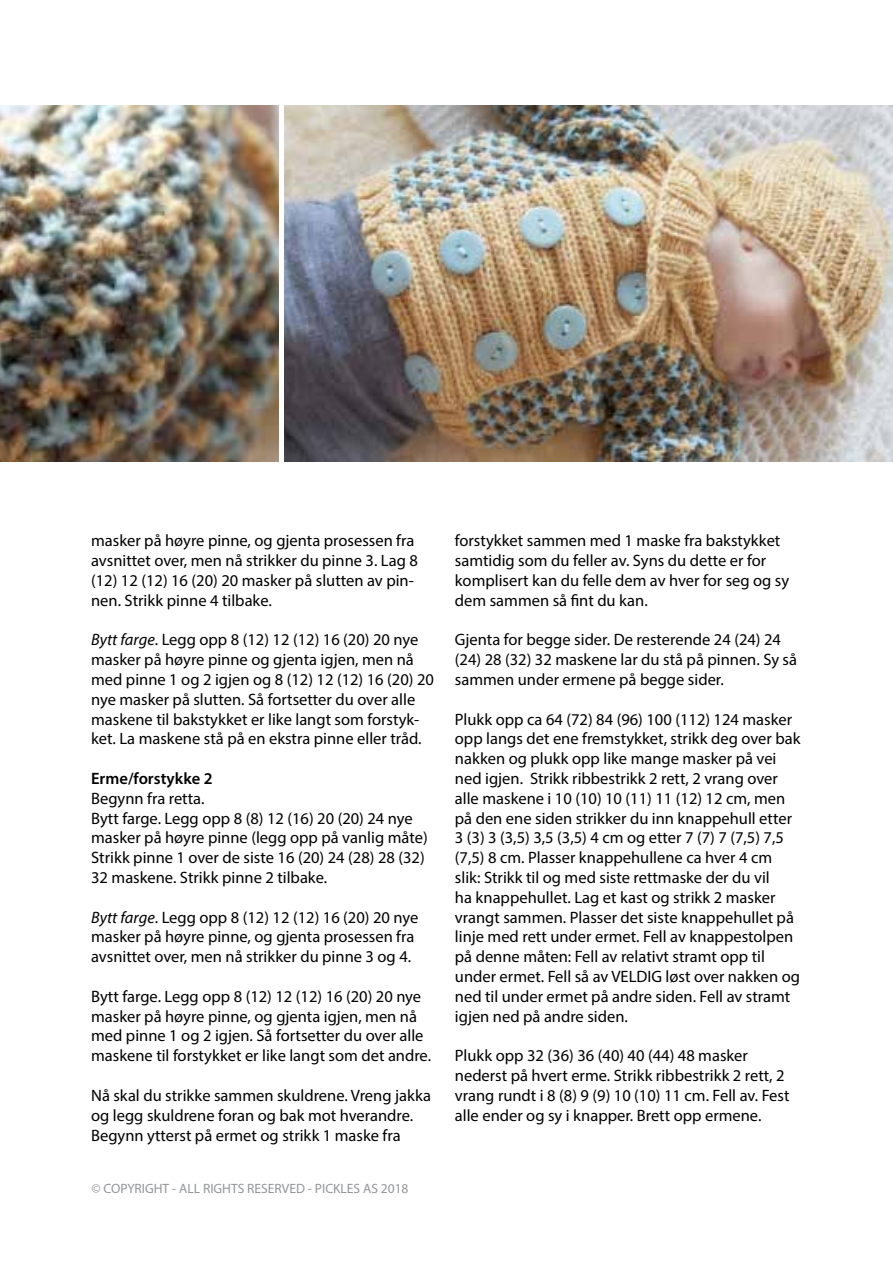
<style>
.page{position:relative;width:893px;height:1263px;background:#fff}
.page>*{position:absolute;margin:0;border:0;box-sizing:border-box;transform-origin:0 0}
.t1{font:16.5px/19.8px "Myriad Pro";color:#000}
.t2{font:600 16.5px "Myriad Pro";color:#000}
.t3{font:13.5px "Myriad Pro";color:#939598}
.s1{font-style:italic}
</style>
<div class="page">
<img style="left:285px;top:105px;width:608px;height:356px">
<img style="left:0;top:105px;width:279px;height:356px">
<p class="t1" style="left:91px;top:531px;width:328px">masker på høyre pinne, og gjenta prosessen fra avsnittet over, men nå strikker du pinne 3. Lag 8 (12) 12 (12) 16 (20) 20 masker på slutten av pin&shy;nen. Strikk pinne 4 tilbake.</p>
<p class="t1" style="left:91px;top:630px;width:344px"><span class="s1">Bytt farge</span>. Legg opp 8 (12) 12 (12) 16 (20) 20 nye masker på høyre pinne og gjenta igjen, men nå med pinne 1 og 2 igjen og 8 (12) 12 (12) 16 (20) 20 nye masker på slutten. Så fortsetter du over alle maskene til bakstykket er like langt som forstyk&shy;ket. La maskene stå på en ekstra pinne eller tråd.</p>
<p class="t2" style="left:91px;top:768px;width:123px">Erme/forstykke 2</p>
<p class="t1" style="left:91px;top:788px;width:338px">Begynn fra retta.<br>Bytt farge. Legg opp 8 (8) 12 (16) 20 (20) 24 nye masker på høyre pinne (legg opp på vanlig måte)<br>Strikk pinne 1 over de siste 16 (20) 24 (28) 28 (32)<br>32 maskene. Strikk pinne 2 tilbake.</p>
<p class="t1" style="left:91px;top:907px;width:329px"><span class="s1">Bytt farge</span>. Legg opp 8 (12) 12 (12) 16 (20) 20 nye masker på høyre pinne, og gjenta prosessen fra avsnittet over, men nå strikker du pinne 3 og 4.</p>
<p class="t1" style="left:91px;top:986px;width:341px">Bytt farge. Legg opp 8 (12) 12 (12) 16 (20) 20 nye masker på høyre pinne, og gjenta igjen, men nå med pinne 1 og 2 igjen. Så fortsetter du over alle maskene til forstykket er like langt som det andre.</p>
<p class="t1" style="left:91px;top:1085px;width:341px">Nå skal du strikke sammen skuldrene. Vreng jakka og legg skuldrene foran og bak mot hverandre.<br>Begynn ytterst på ermet og strikk 1 maske fra</p>
<p class="t3" style="left:92px;top:1180px;width:319px">© COPYRIGHT - ALL RIGHTS RESERVED - PICKLES AS 2018</p>
<p class="t1" style="left:455px;top:531px;width:336px">forstykket sammen med 1 maske fra bakstykket samtidig som du feller av. Syns du dette er for komplisert kan du felle dem av hver for seg og sy dem sammen så fint du kan.</p>
<p class="t1" style="left:455px;top:630px;width:344px">Gjenta for begge sider. De resterende 24 (24) 24 (24) 28 (32) 32 maskene lar du stå på pinnen. Sy så sammen under ermene på begge sider.</p>
<p class="t1" style="left:455px;top:709px;width:347px">Plukk opp ca 64 (72) 84 (96) 100 (112) 124 masker opp langs det ene fremstykket, strikk deg over bak nakken og plukk opp like mange masker på vei ned igjen. Strikk ribbestrikk 2 rett, 2 vrang over alle maskene i 10 (10) 10 (11) 11 (12) 12 cm, men på den ene siden strikker du inn knappehull etter 3 (3) 3 (3,5) 3,5 (3,5) 4 cm og etter 7 (7) 7 (7,5) 7,5 (7,5) 8 cm. Plasser knappehullene ca hver 4 cm slik: Strikk til og med siste rettmaske der du vil<br>ha knappehullet. Lag et kast og strikk 2 masker vrangt sammen. Plasser det siste knappehullet på linje med rett under ermet. Fell av knappestolpen på denne måten: Fell av relativt stramt opp til under ermet. Fell så av VELDIG løst over nakken og ned til under ermet på andre siden. Fell av stramt igjen ned på andre siden.</p>
<p class="t1" style="left:455px;top:1045px;width:336px">Plukk opp 32 (36) 36 (40) 40 (44) 48 masker nederst på hvert erme. Strikk ribbestrikk 2 rett, 2 vrang rundt i 8 (8) 9 (9) 10 (10) 11 cm. Fell av. Fest alle ender og sy i knapper. Brett opp ermene.</p>
</div>
